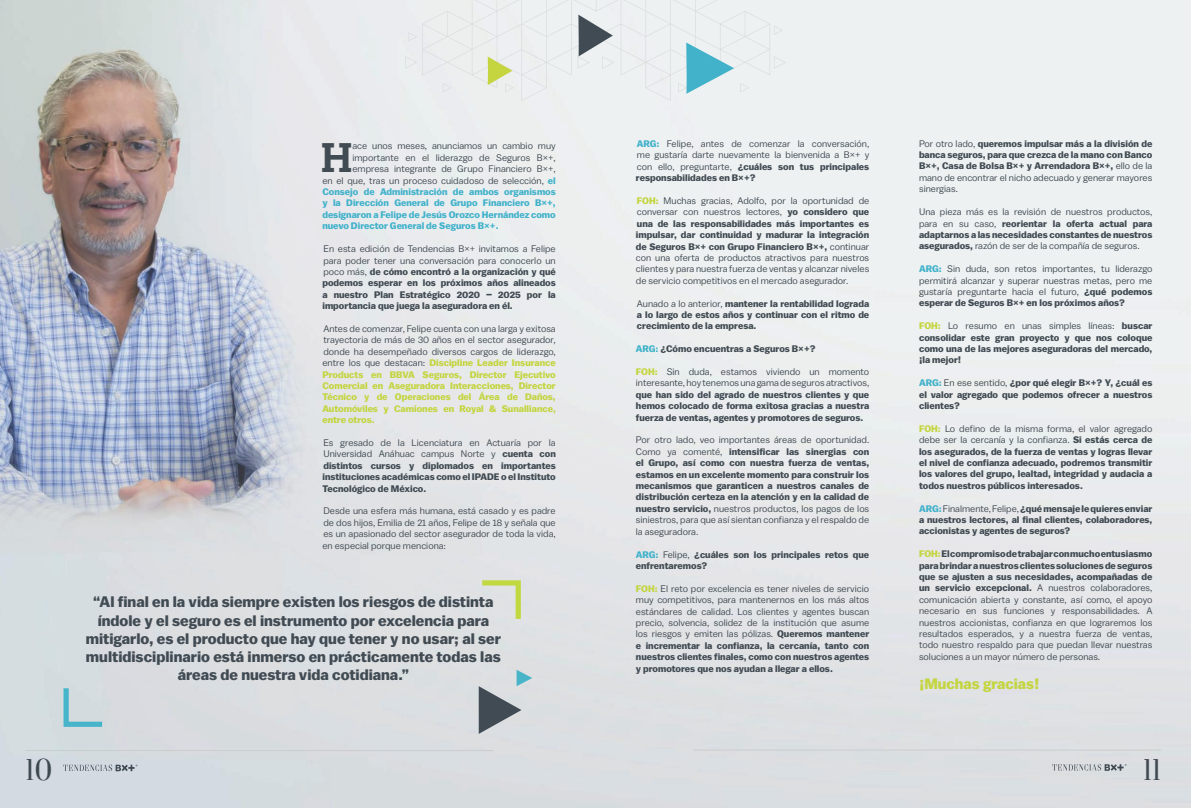
<style>
.page{position:relative;width:1191px;height:808px;background:#fff}
.page>*{position:absolute;margin:0;border:0;box-sizing:border-box;transform-origin:0 0}
.t1{font:500 45.2px "Duplicate Slab";color:#414b53}
.t2{font:26px "Prata";color:#3e4951}
.t3{font:700 15.2px/18.3px "Balto";color:#414b53;text-align:center}
.t4{font:700 15px "Balto";color:#c4d53f}
.t5{font:9.5px/11.4px "Balto";color:#414b53;text-align:justify}
.t6{font:700 9.5px/11.4px "Balto";color:#414b53;text-align:justify}
.t7{font:700 9.5px/11.4px "Balto";color:#c4d53f;text-align:justify}
.t8{font:700 9.5px "Balto";color:#41b2ca}
.s1{font-weight:700;color:#41b2ca}
.s2{font-weight:400}
.s3{font-weight:400;color:#414b53}
.s4{font-weight:700}
.s5{font-weight:700;color:#c4d53f}
.s6{color:#41b2ca}
.s7{color:#c4d53f}
</style>
<div class="page">
<img style="left:0;top:0;width:1191px;height:808px">
<hr style="left:26px;top:750px;width:467px;height:1px;background:#cacece">
<svg style="left:63px;top:764px;width:74px;height:7px"></svg>
<hr style="left:693px;top:749px;width:468px;height:1px;background:#cacece">
<svg style="left:1052px;top:764px;width:74px;height:7px"></svg>
<svg style="left:405px;top:0;width:381px;height:101px;background:#e2e9ea"></svg>
<svg style="left:477px;top:578px;width:46px;height:46px;background:#dadfc6"></svg>
<svg style="left:61px;top:683px;width:46px;height:46px;background:#bad4da"></svg>
<svg style="left:479px;top:670px;width:53px;height:64px;background:#a8b1b6"></svg>
<h1 class="t1" style="left:321px;top:128px;width:33px">H</h1>
<p class="t5" style="left:352px;top:140px;width:205px">ace unos meses, anunciamos un cambio muy</p>
<p class="t5" style="left:352px;top:152px;width:205px">importante en el liderazgo de Seguros B×+,</p>
<p class="t5" style="left:352px;top:163px;width:205px">empresa integrante de Grupo Financiero B×+,</p>
<p class="t5" style="left:322px;top:174px;width:235px">en el que, tras un proceso cuidadoso de selección, <span class="s1">el</span></p>
<p class="t8" style="left:322px;top:186px;width:235px">Consejo de Administración de ambos organismos</p>
<p class="t8" style="left:322px;top:197px;width:235px">y la Dirección General de Grupo Financiero B×+,</p>
<p class="t8" style="left:322px;top:209px;width:235px">designaron a Felipe de Jesús Orozco Hernández como</p>
<p class="t8" style="left:322px;top:220px;width:178px">nuevo Director General de Seguros B×+.</p>
<p class="t6" style="left:322px;top:243px;width:235px"><span class="s2">En esta edición de Tendencias B×+ invitamos a Felipe para poder tener una conversación para conocerlo un poco más,</span> de cómo encontró a la organización y qué podemos esperar en los próximos años alineados a nuestro Plan Estratégico 2020 – 2025 por la importancia que juega la aseguradora en él.</p>
<p class="t7" style="left:322px;top:323px;width:235px"><span class="s3">Antes de comenzar, Felipe cuenta con una larga y exitosa trayectoria de más de 30 años en el sector asegurador, donde ha desempeñado diversos cargos de liderazgo, entre los que destacan:</span> Discipline Leader Insurance Products en BBVA Seguros, Director Ejecutivo Comercial en Aseguradora Interacciones, Director Técnico y de Operaciones del Área de Daños, Automóviles y Camiones en Royal &amp; Sunalliance, entre otros.</p>
<p class="t6" style="left:322px;top:437px;width:235px"><span class="s2">Es gresado de la Licenciatura en Actuaría por la Universidad Anáhuac campus Norte y</span> cuenta con distintos cursos y diplomados en importantes instituciones académicas como el IPADE o el Instituto Tecnológico de México.</p>
<p class="t5" style="left:322px;top:505px;width:235px">Desde una esfera más humana, está casado y es padre de dos hijos, Emilia de 21 años, Felipe de 18 y señala que es un apasionado del sector asegurador de toda la vida, en especial porque menciona:</p>
<p class="t3" style="left:86px;top:592px;width:416px">“Al final en la vida siempre existen los riesgos de distinta índole y el seguro es el instrumento por excelencia para mitigarlo, es el producto que hay que tener y no usar; al ser multidisciplinario está inmerso en prácticamente todas las áreas de nuestra vida cotidiana.”</p>
<p class="t5" style="left:636px;top:138px;width:235px"><span class="s1">ARG:</span> Felipe, antes de comenzar la conversación, me gustaría darte nuevamente la bienvenida a B×+ y con ello, preguntarte, <span class="s4">¿cuáles son tus principales responsabilidades en B×+?</span></p>
<p class="t5" style="left:636px;top:195px;width:235px"><span class="s5">FOH:</span> Muchas gracias, Adolfo, por la oportunidad de conversar con nuestros lectores, <span class="s4">yo considero que una de las responsabilidades más importantes es impulsar, dar continuidad y madurar la integración de Seguros B×+ con Grupo Financiero B×+,</span> continuar con una oferta de productos atractivos para nuestros clientes y para nuestra fuerza de ventas y alcanzar niveles de servicio competitivos en el mercado asegurador.</p>
<p class="t6" style="left:637px;top:297px;width:234px"><span class="s2">Aunado a lo anterior,</span> mantener la rentabilidad lograda a lo largo de estos años y continuar con el ritmo de crecimiento de la empresa.</p>
<p class="t6" style="left:636px;top:343px;width:181px"><span class="s6">ARG:</span> ¿Cómo encuentras a Seguros B×+?</p>
<p class="t5" style="left:636px;top:366px;width:235px"><span class="s5">FOH:</span> Sin duda, estamos viviendo un momento interesante, hoy tenemos una gama de seguros atractivos,</p>
<p class="t6" style="left:636px;top:389px;width:235px">que han sido del agrado de nuestros clientes y que hemos colocado de forma exitosa gracias a nuestra fuerza de ventas, agentes y promotores de seguros.</p>
<p class="t6" style="left:636px;top:434px;width:235px"><span class="s2">Por otro lado, veo importantes áreas de oportunidad.<br>Como ya comenté,</span> intensificar las sinergias con el Grupo, así como con nuestra fuerza de ventas, estamos en un excelente momento para construir los mecanismos que garanticen a nuestros canales de distribución certeza en la atención y en la calidad de nuestro servicio, <span class="s2">nuestros productos, los pagos de los siniestros, para que así sientan confianza y el respaldo de la aseguradora.</span></p>
<p class="t6" style="left:636px;top:548px;width:235px"><span class="s6">ARG:</span> <span class="s2">Felipe,</span> ¿cuáles son los principales retos que enfrentaremos?</p>
<p class="t5" style="left:636px;top:582px;width:235px"><span class="s5">FOH:</span> El reto por excelencia es tener niveles de servicio muy competitivos, para mantenernos en los más altos estándares de calidad. Los clientes y agentes buscan precio, solvencia, solidez de la institución que asume los riesgos y emiten las pólizas. <span class="s4">Queremos mantener e incrementar la confianza, la cercanía, tanto con nuestros clientes finales, como con nuestros agentes y promotores que nos ayudan a llegar a ellos.</span></p>
<p class="t6" style="left:919px;top:138px;width:235px"><span class="s2">Por otro lado,</span> queremos impulsar más a la división de banca seguros, para que crezca de la mano con Banco B×+, Casa de Bolsa B×+ y Arrendadora B×+, <span class="s2">ello de la mano de encontrar el nicho adecuado y generar mayores sinergias.</span></p>
<p class="t5" style="left:919px;top:206px;width:235px">Una pieza más es la revisión de nuestros productos, para en su caso, <span class="s4">reorientar la oferta actual para adaptarnos a las necesidades constantes de nuestros asegurados,</span> razón de ser de la compañía de seguros.</p>
<p class="t5" style="left:919px;top:263px;width:235px"><span class="s1">ARG:</span> Sin duda, son retos importantes, tu liderazgo permitirá alcanzar y superar nuestras metas, pero me gustaría preguntarte hacia el futuro, <span class="s4">¿qué podemos esperar de Seguros B×+ en los próximos años?</span></p>
<p class="t6" style="left:919px;top:320px;width:235px"><span class="s7">FOH:</span> <span class="s2">Lo resumo en unas simples líneas:</span> buscar consolidar este gran proyecto y que nos coloque como una de las mejores aseguradoras del mercado, ¡la mejor!</p>
<p class="t6" style="left:919px;top:377px;width:235px"><span class="s6">ARG:</span> <span class="s2">En ese sentido,</span> ¿por qué elegir B×+? Y, ¿cuál es el valor agregado que podemos ofrecer a nuestros clientes?</p>
<p class="t6" style="left:919px;top:423px;width:235px"><span class="s7">FOH:</span> <span class="s2">Lo defino de la misma forma, el valor agregado debe ser la cercanía y la confianza.</span> Si estás cerca de los asegurados, de la fuerza de ventas y logras llevar el nivel de confianza adecuado, podremos transmitir los valores del grupo, lealtad, integridad y audacia a todos nuestros públicos interesados.</p>
<p class="t6" style="left:919px;top:502px;width:235px"><span class="s6">ARG:</span> <span class="s2">Finalmente, Felipe,</span> ¿qué mensaje le quieres enviar a nuestros lectores, al final clientes, colaboradores, accionistas y agentes de seguros?</p>
<p class="t5" style="left:919px;top:548px;width:235px"><span class="s5">FOH:</span> <span class="s4">El compromiso de trabajar con mucho entusiasmo para brindar a nuestros clientes soluciones de seguros que se ajusten a sus necesidades, acompañadas de un servicio excepcional.</span> A nuestros colaboradores, comunicación abierta y constante, así como, el apoyo necesario en sus funciones y responsabilidades. A nuestros accionistas, confianza en que lograremos los resultados esperados, y a nuestra fuerza de ventas, todo nuestro respaldo para que puedan llevar nuestras soluciones a un mayor número de personas.</p>
<h3 class="t4" style="left:919px;top:675px;width:122px">¡Muchas gracias!</h3>
<h2 class="t2" style="left:26px;top:749px;width:29px">10</h2>
<h2 class="t2" style="left:1143px;top:748px;width:19px">11</h2>
</div>
